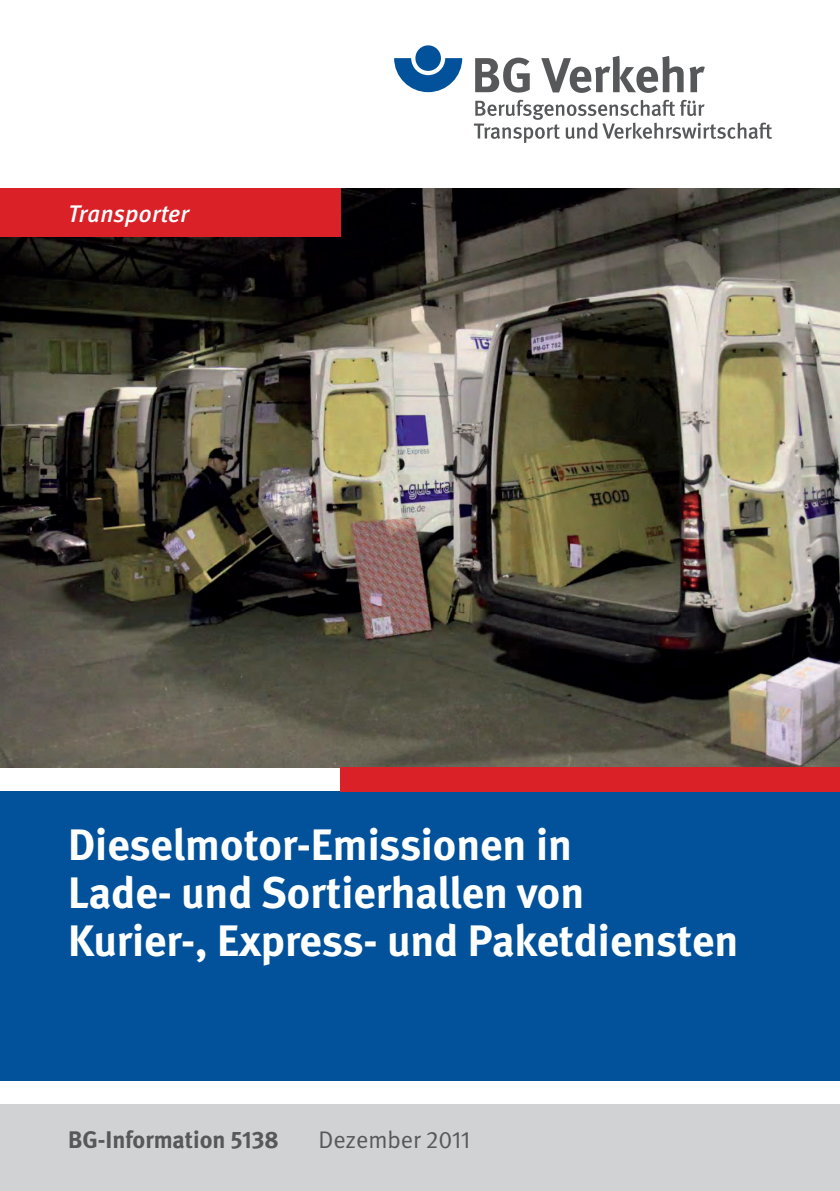
<style>
.page{position:relative;width:840px;height:1191px;background:#fff}
.page>*{position:absolute;margin:0;border:0;box-sizing:border-box;transform-origin:0 0}
.t1{font:700 44px/48px "DGUV Meta";color:#fff}
.t2{font:700 24px "DGUV Meta";color:#57585a}
.t3{font:24px "DGUV Meta";color:#57585a}
.t4{font:italic 500 24px "DGUV Meta";letter-spacing:.01em;color:#fff}
</style>
<div class="page">
<div style="left:0;top:1104px;width:839px;height:87px;background:#d1d2d4"></div>
<div style="left:0;top:791px;width:839px;height:289px;background:#01519b"></div>
<img style="left:0;top:189px;width:839px;height:578px">
<div style="left:0;top:189px;width:340px;height:48px;background:#da2128"></div>
<svg style="left:394px;top:58px;width:68px;height:34px"></svg>
<div style="left:415px;top:45px;width:25px;height:26px;background:#01519b;border-radius:50%"></div>
<svg style="left:475px;top:58px;width:54px;height:35px"></svg>
<svg style="left:541px;top:56px;width:142px;height:37px"></svg>
<svg style="left:689px;top:67px;width:15px;height:25px"></svg>
<svg style="left:473px;top:100px;width:298px;height:43px"></svg>
<div style="left:340px;top:767px;width:499px;height:24px;background:#da2128"></div>
<p class="t4" style="left:68px;top:199px;width:122px">Transporter</p>
<p class="t1" style="left:68px;top:822px;width:671px">Dieselmotor-Emissionen in<br>Lade- und Sortierhallen von<br>Kurier-, Express- und Paketdiensten</p>
<p class="t2" style="left:68px;top:1125px;width:212px">BG-Information 5138</p>
<p class="t3" style="left:318px;top:1126px;width:153px">Dezember 2011</p>
</div>
